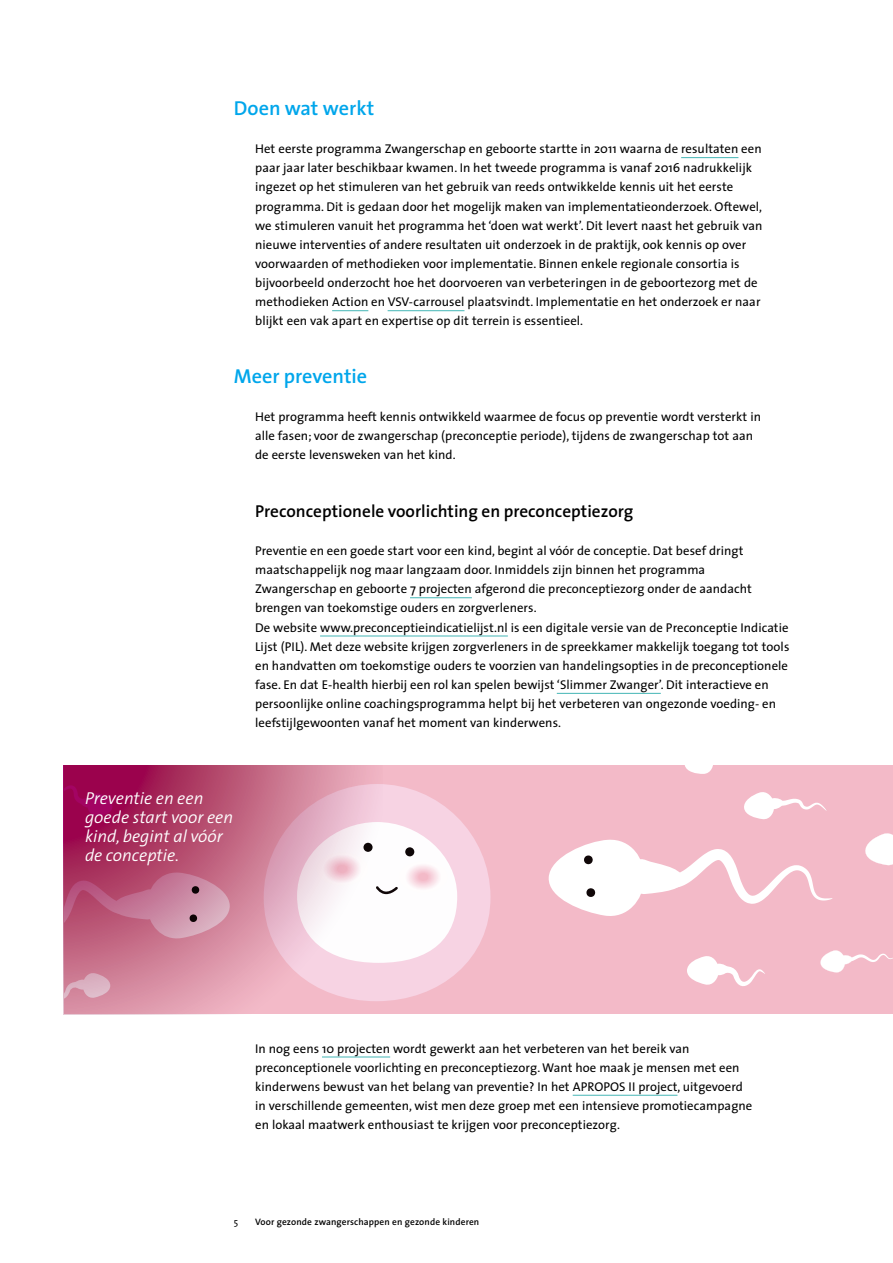
<style>
.page{position:relative;width:893px;height:1263px;background:#fff}
.page>*{position:absolute;margin:0;border:0;box-sizing:border-box;transform-origin:0 0}
.t1{font:600 20.25px "The Sans";color:#00a6eb}
.t2{font:italic 300 17.25px/19.2px "The Sans";color:#fff}
.t3{font:600 17.25px "The Sans";color:#000}
.t4{font:12.75px/19.2px "The Sans";letter-spacing:.005em;color:#000}
.t5{font:600 9.3px "The Sans";letter-spacing:.01em;color:#000}
.t6{font:9.3px "The Sans";color:#000}
</style>
<div class="page">
<hr style="left:681px;top:157px;width:57px;height:1px;background:#59bebe">
<hr style="left:332px;top:310px;width:36px;height:1px;background:#59bebe">
<hr style="left:388px;top:310px;width:76px;height:1px;background:#59bebe">
<hr style="left:410px;top:597px;width:62px;height:1px;background:#59bebe">
<hr style="left:320px;top:635px;width:188px;height:1px;background:#59bebe">
<hr style="left:557px;top:693px;width:104px;height:1px;background:#59bebe">
<hr style="left:322px;top:1056px;width:68px;height:1px;background:#59bebe">
<hr style="left:573px;top:1095px;width:104px;height:1px;background:#59bebe">
<div style="left:264px;top:765px;width:629px;height:249px;background:#f3bac8"></div>
<svg style="left:383px;top:784px;width:108px;height:165px;fill:#f6cede"></svg>
<svg style="left:383px;top:822px;width:93px;height:179px;background:#f8e2eb"></svg>
<svg style="left:548px;top:839px;width:285px;height:77px"></svg>
<svg style="left:687px;top:956px;width:78px;height:30px"></svg>
<svg style="left:685px;top:765px;width:28px;height:9px"></svg>
<svg style="left:744px;top:792px;width:83px;height:28px"></svg>
<svg style="left:865px;top:833px;width:28px;height:33px"></svg>
<svg style="left:820px;top:950px;width:73px;height:23px"></svg>
<svg style="left:64px;top:765px;width:319px;height:249px;background:#d086a0"></svg>
<h1 class="t1" style="left:234px;top:91px;width:142px">Doen wat werkt</h1>
<p class="t4" style="left:255px;top:139px;width:509px">Het eerste programma Zwangerschap en geboorte startte in 2011 waarna de resultaten een paar jaar later beschikbaar kwamen. In het tweede programma is vanaf 2016 nadrukkelijk ingezet op het stimuleren van het gebruik van reeds ontwikkelde kennis uit het eerste programma. Dit is gedaan door het mogelijk maken van implementatieonderzoek. Oftewel, we stimuleren vanuit het programma het ‘doen wat werkt’. Dit levert naast het gebruik van nieuwe interventies of andere resultaten uit onderzoek in de praktijk, ook kennis op over voorwaarden of methodieken voor implementatie. Binnen enkele regionale consortia is bijvoorbeeld onderzocht hoe het doorvoeren van verbeteringen in de geboortezorg met de methodieken Action en VSV-carrousel plaatsvindt. Implementatie en het onderzoek er naar blijkt een vak apart en expertise op dit terrein is essentieel.</p>
<h1 class="t1" style="left:234px;top:359px;width:135px">Meer preventie</h1>
<p class="t4" style="left:255px;top:407px;width:507px">Het programma heeft kennis ontwikkeld waarmee de focus op preventie wordt versterkt in alle fasen; voor de zwangerschap (preconceptie periode), tijdens de zwangerschap tot aan de eerste levensweken van het kind.</p>
<h2 class="t3" style="left:255px;top:496px;width:380px">Preconceptionele voorlichting en preconceptiezorg</h2>
<p class="t4" style="left:255px;top:541px;width:536px">Preventie en een goede start voor een kind, begint al vóór de conceptie. Dat besef dringt maatschappelijk nog maar langzaam door. Inmiddels zijn binnen het programma Zwangerschap en geboorte 7 projecten afgerond die preconceptiezorg onder de aandacht brengen van toekomstige ouders en zorgverleners.<br>De website www.preconceptieindicatielijst.nl is een digitale versie van de Preconceptie Indicatie Lijst (PIL). Met deze website krijgen zorgverleners in de spreekkamer makkelijk toegang tot tools en handvatten om toekomstige ouders te voorzien van handelingsopties in de preconceptionele fase. En dat E-health hierbij een rol kan spelen bewijst ‘Slimmer Zwanger’. Dit interactieve en persoonlijke online coachingsprogramma helpt bij het verbeteren van ongezonde voeding- en leefstijlgewoonten vanaf het moment van kinderwens.</p>
<h2 class="t2" style="left:85px;top:788px;width:150px">Preventie en een goede start voor een kind, begint al vóór de conceptie.</h2>
<p class="t4" style="left:255px;top:1038px;width:499px">In nog eens 10 projecten wordt gewerkt aan het verbeteren van het bereik van preconceptionele voorlichting en preconceptiezorg.Want hoe maak je mensen met een kinderwens bewust van het belang van preventie? In het APROPOS II project, uitgevoerd in verschillende gemeenten, wist men deze groep met een intensieve promotiecampagne en lokaal maatwerk enthousiast te krijgen voor preconceptiezorg.</p>
<p class="t6" style="left:234px;top:1214px;width:6px">5</p>
<p class="t5" style="left:255px;top:1214px;width:226px">Voor gezonde zwangerschappen en gezonde kinderen</p>
</div>
